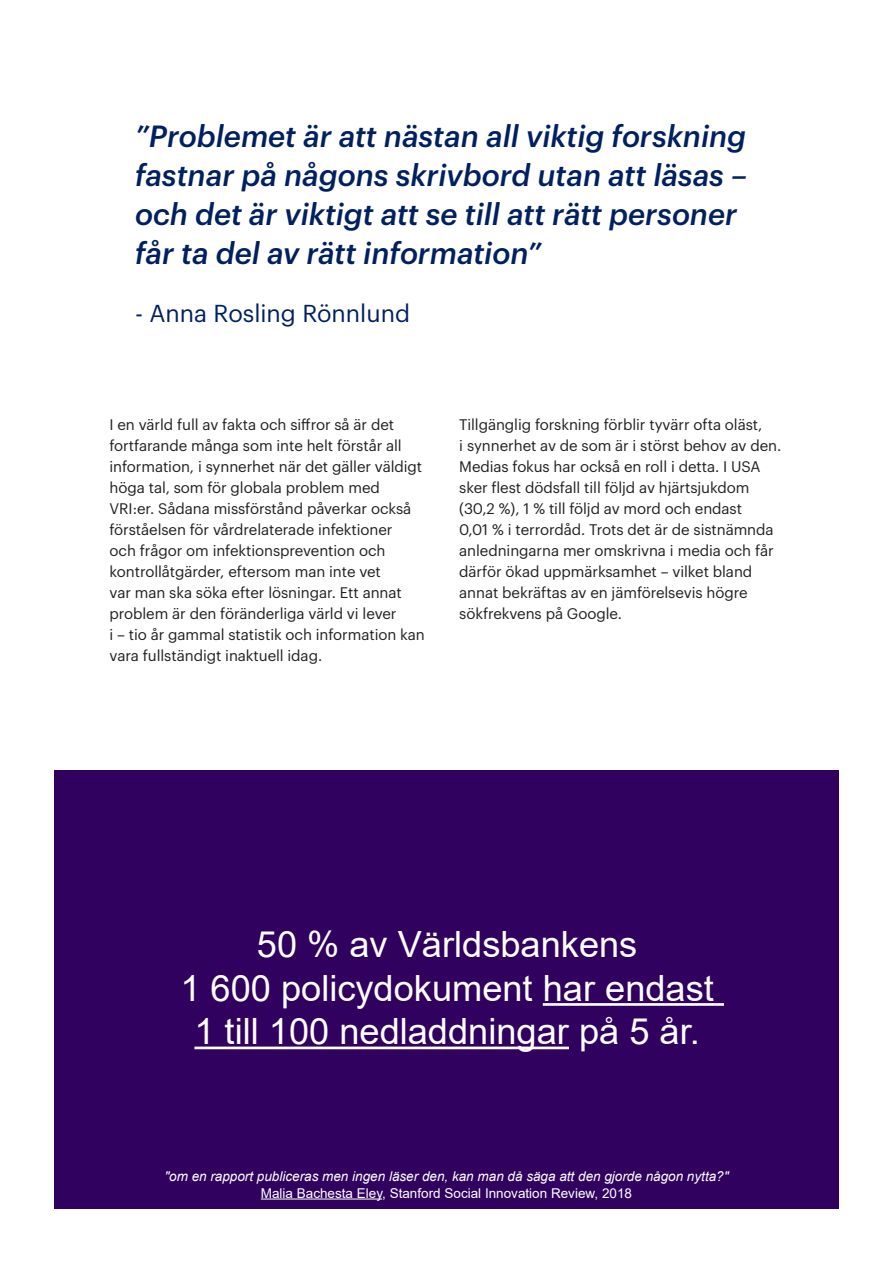
<style>
.page{position:relative;width:893px;height:1263px;background:#fff}
.page>*{position:absolute;margin:0;border:0;box-sizing:border-box;transform-origin:0 0}
.Body_black{font:36.15px/43.5px "Arial";color:#fff;text-align:center}
.Body_black-2{font:italic 500 30px/39px "Graphik";color:#002060}
.Body_black-3{font:24px "Graphik";color:#002060}
.Body_black-4{font:15px/21px "Graphik";letter-spacing:-.005em;color:#231f20}
.t1{font:italic 13.5px "Arial";color:#fff}
.t2{font:13.5px "Arial";color:#fff}
</style>
<div class="page">
<div style="left:54px;top:771px;width:785px;height:438px;background:#31015f"></div>
<hr style="left:543px;top:1003px;width:181px;height:3px;background:#fff">
<hr style="left:194px;top:1046px;width:375px;height:3px;background:#fff">
<hr style="left:261px;top:1198px;width:121px;height:1px;background:#fff">
<p class="Body_black-2" style="left:135px;top:114px;width:613px">”Problemet är att nästan all viktig forskning fastnar på någons skrivbord utan att läsas – och det är viktigt att se till att rätt personer får ta del av rätt information”</p>
<p class="Body_black-3" style="left:135px;top:295px;width:277px">- Anna Rosling Rönnlund</p>
<p class="Body_black-4" style="left:110px;top:412px;width:317px">I en värld full av fakta och siffror så är det fortfarande många som inte helt förstår all information, i synnerhet när det gäller väldigt höga tal, som för globala problem med VRI:er. Sådana missförstånd påverkar också förståelsen för vårdrelaterade infektioner<br>och frågor om infektionsprevention och kontrollåtgärder, eftersom man inte vet<br>var man ska söka efter lösningar. Ett annat problem är den föränderliga värld vi lever<br>i – tio år gammal statistik och information kan vara fullständigt inaktuell idag.</p>
<p class="Body_black-4" style="left:459px;top:412px;width:323px">Tillgänglig forskning förblir tyvärr ofta oläst,<br>i synnerhet av de som är i störst behov av den.<br>Medias fokus har också en roll i detta. I USA sker flest dödsfall till följd av hjärtsjukdom (30,2 %), 1 % till följd av mord och endast<br>0,01 % i terrordåd. Trots det är de sistnämnda anledningarna mer omskrivna i media och får därför ökad uppmärksamhet – vilket bland annat bekräftas av en jämförelsevis högre sökfrekvens på Google.</p>
<p class="Body_black" style="left:180px;top:922px;width:535px">50 % av Världsbankens<br>1 600 policydokument har endast<br>1 till 100 nedladdningar på 5 år.</p>
<p class="t1" style="left:164px;top:1168px;width:566px">"om en rapport publiceras men ingen läser den, kan man då säga att den gjorde någon nytta?"</p>
<p class="t2" style="left:261px;top:1183px;width:373px">Malia Bachesta Eley, Stanford Social Innovation Review, 2018</p>
</div>
